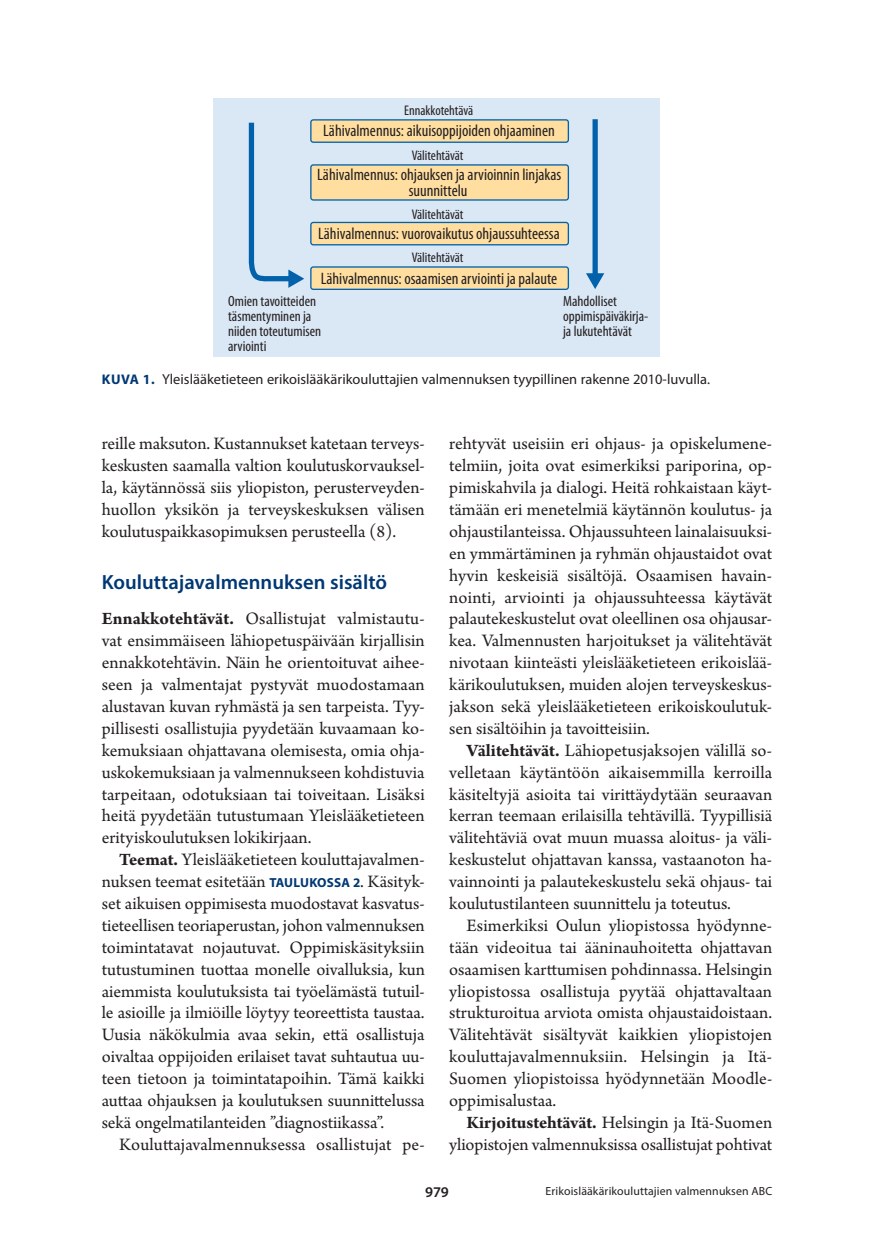
<style>
.page{position:relative;width:874px;height:1241px;background:#fff}
.page>*{position:absolute;margin:0;border:0;box-sizing:border-box;transform-origin:0 0}
.v1{font:600 20.65px "Myriad Pro";color:#013874}
.l_ei_sis{font:18.38px/21.9px "Arno Pro";color:#231f20;text-align:justify}
.t1{font:condensed 16.62px/15.8px "Myriad Pro";color:#231f20;text-align:center}
.t2{font:condensed 14.88px/14.9px "Myriad Pro";color:#231f20}
.t3{font:600 14.88px "Myriad Pro";color:#231f20}
.kt{font:14.35px "Myriad Pro";color:#231f20}
.t4{font:condensed 14px "Myriad Pro";letter-spacing:-.005em;color:#231f20}
.Ala{font:11.9px "Myriad Pro";letter-spacing:.01em;color:#231f20}
.s1{font-weight:700;font-size:14px;color:#013874}
.s2{font-weight:700}
.s3{font-family:"Myriad Pro";font-weight:700;font-size:13.12px;color:#013874}
</style>
<div class="page">
<div style="left:213px;top:98px;width:446px;height:259px;background:#dae7f5"></div>
<div style="left:311px;top:120px;width:257px;height:22px;background:#ffdea0;border-radius:2px"></div>
<div style="left:310px;top:119px;width:258px;height:24px;border:1px solid #0161ab;border-radius:2px"></div>
<div style="left:311px;top:222px;width:257px;height:23px;background:#ffdea0;border-radius:2px"></div>
<div style="left:310px;top:222px;width:258px;height:23px;border:1px solid #0161ab;border-radius:2px"></div>
<div style="left:311px;top:267px;width:257px;height:22px;background:#ffdea0;border-radius:2px"></div>
<div style="left:310px;top:266px;width:258px;height:24px;border:1px solid #0161ab;border-radius:2px"></div>
<div style="left:311px;top:165px;width:257px;height:35px;background:#ffdea0;border-radius:2px"></div>
<div style="left:310px;top:164px;width:258px;height:37px;border:1px solid #0161ab;border-radius:2px"></div>
<div style="left:592px;top:119px;width:5px;height:157px;background:#0161ab"></div>
<svg style="left:586px;top:273px;width:18px;height:16px"></svg>
<svg style="left:248px;top:122px;width:56px;height:166px"></svg>
<p class="t4" style="left:404px;top:102px;width:70px">Ennakkotehtävä</p>
<p class="t4" style="left:411px;top:147px;width:53px">Välitehtävät</p>
<p class="t1" style="left:323px;top:123px;width:233px">Lähivalmennus: aikuisoppijoiden ohjaaminen</p>
<p class="t1" style="left:317px;top:166px;width:245px">Lähivalmennus: ohjauksen ja arvioinnin linjakas suunnittelu</p>
<p class="t1" style="left:318px;top:225px;width:243px">Lähivalmennus: vuorovaikutus ohjaussuhteessa</p>
<p class="t1" style="left:321px;top:270px;width:238px">Lähivalmennus: osaamisen arviointi ja palaute</p>
<p class="t4" style="left:411px;top:205px;width:53px">Välitehtävät</p>
<p class="t4" style="left:411px;top:249px;width:53px">Välitehtävät</p>
<p class="t2" style="left:228px;top:294px;width:94px">Omien tavoitteiden täsmentyminen ja niiden toteutumisen arviointi</p>
<p class="kt" style="left:102px;top:370px;width:609px"><span class="s1">KUVA 1.</span> Yleislääketieteen erikoislääkärikouluttajien valmennuksen tyypillinen rakenne 2010-luvulla.</p>
<p class="t2" style="left:563px;top:294px;width:87px">Mahdolliset oppimispäiväkirja&shy;ja lukutehtävät</p>
<p class="l_ei_sis" style="left:102px;top:434px;width:324px">reille maksuton. Kustannukset katetaan terveys&shy;keskusten saamalla valtion koulutuskorvauksel&shy;la, käytännössä siis yliopiston, perusterveyden&shy;huollon yksikön ja terveyskeskuksen välisen koulutuspaikkasopimuksen perusteella (8).</p>
<p class="v1" style="left:102px;top:569px;width:286px">Kouluttajavalmennuksen sisältö</p>
<p class="l_ei_sis" style="left:102px;top:609px;width:324px"><span class="s2">Ennakkotehtävät.</span> Osallistujat valmistautu&shy;vat ensimmäiseen lähiopetuspäivään kirjallisin ennakkotehtävin. Näin he orientoituvat aihee&shy;seen ja valmentajat pystyvät muodostamaan alustavan kuvan ryhmästä ja sen tarpeista. Tyy&shy;pillisesti osallistujia pyydetään kuvaamaan ko&shy;kemuksiaan ohjattavana olemisesta, omia ohja&shy;uskokemuksiaan ja valmennukseen kohdistuvia tarpeitaan, odotuksiaan tai toiveitaan. Lisäksi heitä pyydetään tutustumaan Yleislääketieteen erityiskoulutuksen lokikirjaan.</p>
<p class="l_ei_sis" style="left:102px;top:849px;width:324px;text-indent:17px"><span class="s2">Teemat.</span> Yleislääketieteen kouluttajavalmen&shy;nuksen teemat esitetään <span class="s3">TAULUKOSSA 2</span>. Käsityk&shy;set aikuisen oppimisesta muodostavat kasvatus&shy;tieteellisen teoriaperustan, johon valmennuksen toimintatavat nojautuvat. Oppimiskäsityksiin tutustuminen tuottaa monelle oivalluksia, kun aiemmista koulutuksista tai työelämästä tutuil&shy;le asioille ja ilmiöille löytyy teoreettista taustaa.<br>Uusia näkökulmia avaa sekin, että osallistuja oivaltaa oppijoiden erilaiset tavat suhtautua uu&shy;teen tietoon ja toimintatapoihin. Tämä kaikki auttaa ohjauksen ja koulutuksen suunnittelussa sekä ongelmatilanteiden ”diagnostiikassa”.</p>
<p class="l_ei_sis" style="left:119px;top:1134px;width:307px">Kouluttajavalmennuksessa osallistujat pe-</p>
<p class="l_ei_sis" style="left:449px;top:434px;width:324px">rehtyvät useisiin eri ohjaus- ja opiskelumene&shy;telmiin, joita ovat esimerkiksi pariporina, op&shy;pimiskahvila ja dialogi. Heitä rohkaistaan käyt&shy;tämään eri menetelmiä käytännön koulutus- ja ohjaustilanteissa. Ohjaussuhteen lainalaisuuksi&shy;en ymmärtäminen ja ryhmän ohjaustaidot ovat hyvin keskeisiä sisältöjä. Osaamisen havain&shy;nointi, arviointi ja ohjaussuhteessa käytävät palautekeskustelut ovat oleellinen osa ohjausar&shy;kea. Valmennusten harjoitukset ja välitehtävät nivotaan kiinteästi yleislääketieteen erikoislää&shy;kärikoulutuksen, muiden alojen terveyskeskus&shy;jakson sekä yleislääketieteen erikoiskoulutuk&shy;sen sisältöihin ja tavoitteisiin.</p>
<p class="l_ei_sis" style="left:449px;top:740px;width:324px;text-indent:17px"><span class="s2">Välitehtävät.</span> Lähiopetusjaksojen välillä so&shy;velletaan käytäntöön aikaisemmilla kerroilla käsiteltyjä asioita tai virittäydytään seuraavan kerran teemaan erilaisilla tehtävillä. Tyypillisiä välitehtäviä ovat muun muassa aloitus- ja väli&shy;keskustelut ohjattavan kanssa, vastaanoton ha&shy;vainnointi ja palautekeskustelu sekä ohjaus- tai koulutustilanteen suunnittelu ja toteutus.</p>
<p class="l_ei_sis" style="left:449px;top:915px;width:324px;text-indent:17px">Esimerkiksi Oulun yliopistossa hyödynne&shy;tään videoitua tai ääninauhoitetta ohjattavan osaamisen karttumisen pohdinnassa. Helsingin yliopistossa osallistuja pyytää ohjattavaltaan strukturoitua arviota omista ohjaustaidoistaan.<br>Välitehtävät sisältyvät kaikkien yliopistojen kouluttajavalmennuksiin. Helsingin ja Itä-Suomen yliopistoissa hyödynnetään Moodle&shy;oppimisalustaa.</p>
<p class="l_ei_sis" style="left:449px;top:1112px;width:324px;text-align:right"><span class="s2">Kirjoitustehtävät.</span> Helsingin ja Itä-Suomen yliopistojen valmennuksissa osallistujat pohtivat</p>
<p class="t3" style="left:425px;top:1182px;width:25px">979</p>
<p class="Ala" style="left:545px;top:1183px;width:228px">Erikoislääkärikouluttajien valmennuksen ABC</p>
</div>
